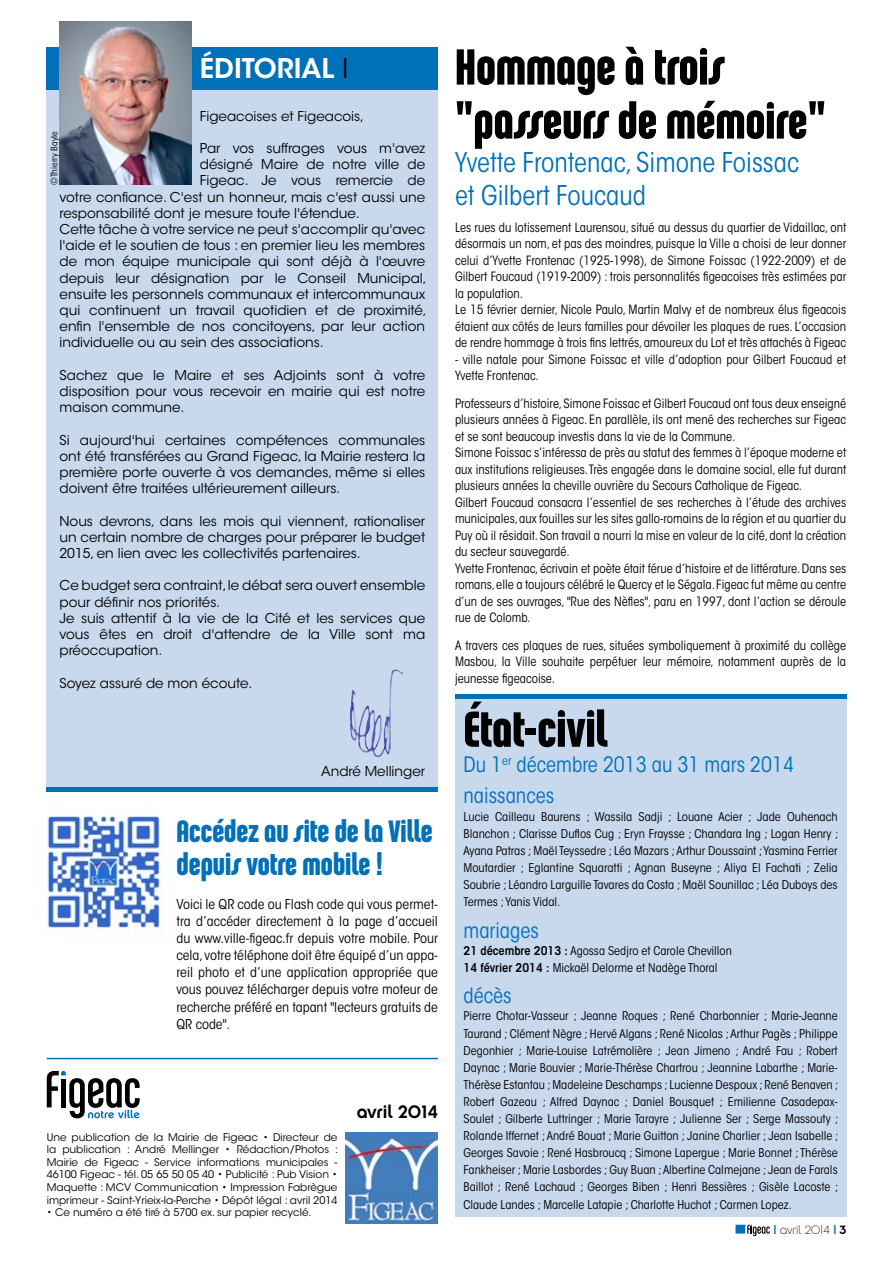
<style>
.page{position:relative;width:893px;height:1263px;background:#fff}
.page>*{position:absolute;margin:0;border:0;box-sizing:border-box;transform-origin:0 0}
.t1{font:54px/54px "Chalet Comprime Hong Kong Seventy";color:#000}
.t2{font:33px/33px "Chalet Comprime Hong Kong Seventy";color:#0070b8}
.t3{font:condensed 27px/33px "ITC Avant Garde Std";color:#0070b8}
.t4{font:600 27px "ITC Avant Garde Std";color:#fff}
.t5{font:condensed 21px/31.5px "ITC Avant Garde Std";color:#0070b8}
.t6{font:18px "Chalet New York Nineteen Seventy";color:#000}
.t7{font:13.5px/16.2px "ITC Avant Garde Std";color:#000;text-align:justify}
.t8{font:condensed 13.5px/17.1px "ITC Avant Garde Std";color:#000;text-align:justify;scale:1.05 1}
.t9{font:condensed 12.75px/16.5px "ITC Avant Garde Std";color:#000}
.t10{font:condensed 12px/17.1px "ITC Avant Garde Std";color:#000;scale:1.04 1}
.t11{font:condensed 12px/17.1px "ITC Avant Garde Std";color:#000;text-align:justify;scale:1.05 1}
.t12{font:12px "Chalet Paris Nineteen Seventy";color:#000}
.t13{font:10.5px/12.6px "ITC Avant Garde Std";color:#000;text-align:justify}
.t14{font:condensed 9px "ITC Avant Garde Std";color:#000;scale:1.05 1}
.s1{font-weight:400;font-stretch:condensed;color:#000}
.s2{font-weight:600}
.s3{font-family:"ITC Avant Garde Std";font-weight:500;color:#0070b8}
.s4{font-family:"Chalet New York Nineteen Seventy"}
</style>
<div class="page">
<svg style="left:735px;top:1225px;width:35px;height:11px"></svg>
<div style="left:47px;top:83px;width:391px;height:709px;background:#c8d8ed"></div>
<div style="left:47px;top:47px;width:391px;height:42px;background:#0070b8"></div>
<hr style="left:47px;top:1058px;width:391px;height:1px;background:#0070b8">
<svg style="left:47px;top:1071px;width:93px;height:47px"></svg>
<img style="left:346px;top:1132px;width:92px;height:92px">
<div style="left:455px;top:696px;width:391px;height:520px;background:#c8d8ed"></div>
<hr style="left:455px;top:694px;width:391px;height:4px;background:#0070b8">
<hr style="left:47px;top:788px;width:391px;height:4px;background:#0070b8">
<img style="left:47px;top:815px;width:115px;height:116px">
<img style="left:60px;top:21px;width:131px;height:164px">
<img style="left:350px;top:669px;width:53px;height:88px">
<h3 class="t4" style="left:200px;top:51px;width:150px">ÉDITORIAL <span class="s1">I</span></h3>
<p class="t7" style="left:200px;top:108px;width:166px">Figeacoises et Figeacois,</p>
<p class="t7" style="left:200px;top:140px;width:227px">Par vos suffrages vous m'avez</p>
<p class="t7" style="left:200px;top:156px;width:227px">désigné Maire de notre ville de</p>
<p class="t7" style="left:200px;top:173px;width:227px">Figeac. Je vous remercie de</p>
<p class="t7" style="left:60px;top:189px;width:367px">votre confiance. C'est un honneur, mais c'est aussi une</p>
<p class="t7" style="left:60px;top:205px;width:302px">responsabilité dont je mesure toute l'étendue.</p>
<p class="t7" style="left:60px;top:221px;width:367px">Cette tâche à votre service ne peut s'accomplir qu'avec</p>
<p class="t7" style="left:60px;top:237px;width:367px">l'aide et le soutien de tous : en premier lieu les membres</p>
<p class="t7" style="left:60px;top:254px;width:367px">de mon équipe municipale qui sont déjà à l'œuvre</p>
<p class="t7" style="left:60px;top:270px;width:369px">depuis leur désignation par le Conseil Municipal,</p>
<p class="t7" style="left:60px;top:286px;width:367px">ensuite les personnels communaux et intercommunaux</p>
<p class="t7" style="left:60px;top:302px;width:369px">qui continuent un travail quotidien et de proximité,</p>
<p class="t7" style="left:60px;top:318px;width:367px">enfin l'ensemble de nos concitoyens, par leur action</p>
<p class="t7" style="left:60px;top:335px;width:266px">individuelle ou au sein des associations.</p>
<p class="t7" style="left:60px;top:367px;width:367px">Sachez que le Maire et ses Adjoints sont à votre disposition pour vous recevoir en mairie qui est notre maison commune.</p>
<p class="t7" style="left:60px;top:432px;width:367px">Si aujourd'hui certaines compétences communales ont été transférées au Grand Figeac, la Mairie restera la première porte ouverte à vos demandes, même si elles doivent être traitées ultérieurement ailleurs.</p>
<p class="t7" style="left:60px;top:513px;width:367px">Nous devrons, dans les mois qui viennent, rationaliser un certain nombre de charges pour préparer le budget 2015, en lien avec les collectivités partenaires.</p>
<p class="t7" style="left:60px;top:578px;width:367px;text-align:left">Ce budget sera contraint, le débat sera ouvert ensemble pour définir nos priorités.<br>Je suis attentif à la vie de la Cité et les services que vous êtes en droit d'attendre de la Ville sont ma préoccupation.</p>
<p class="t7" style="left:60px;top:675px;width:194px">Soyez assuré de mon écoute.</p>
<p class="t14" style="left:49px;top:185px;width:53px;rotate:-90deg">©Thierry Bayle</p>
<p class="t7" style="left:321px;top:763px;width:106px">André Mellinger</p>
<h2 class="t2" style="left:176px;top:813px;width:258px">Accédez au site de la Ville depuis votre mobile !</h2>
<p class="t8" style="left:176px;top:895px;width:251px">Voici le QR code ou Flash code qui vous permet&shy;tra d’accéder directement à la page d’accueil du www.ville-figeac.fr depuis votre mobile. Pour cela, votre téléphone doit être équipé d’un appa&shy;reil photo et d’une application appropriée que vous pouvez télécharger depuis votre moteur de recherche préféré en tapant "lecteurs gratuits de QR code".</p>
<p class="t13" style="left:47px;top:1130px;width:293px">Une publication de la Mairie de Figeac • Directeur de la publication : André Mellinger • Rédaction/Photos :<br>Mairie de Figeac - Service informations municipales - 46100 Figeac - tél. 05 65 50 05 40 • Publicité : Pub Vision • Maquette : MCV Communication • Impression Fabrègue imprimeur - Saint-Yrieix-la-Perche • Dépôt légal : avril 2014</p>
<p class="t13" style="left:47px;top:1206px;width:266px">• Ce numéro a été tiré à 5700 ex. sur papier recyclé.</p>
<h3 class="t6" style="left:357px;top:1101px;width:83px">avril 2014</h3>
<h1 class="t1" style="left:455px;top:38px;width:372px">Hommage à trois "passeurs de mémoire"</h1>
<h3 class="t3" style="left:455px;top:145px;width:346px">Yvette Frontenac, Simone Foissac et Gilbert Foucaud</h3>
<p class="t9" style="left:455px;top:219px;width:393px">Les rues du lotissement Laurensou, situé au dessus du quartier de Vidaillac, ont désormais un nom, et pas des moindres, puisque la Ville a choisi de leur donner celui d’Yvette Frontenac (1925-1998), de Simone Foissac (1922-2009) et de Gilbert Foucaud (1919-2009) : trois personnalités figeacoises très estimées par la population.<br>Le 15 février dernier, Nicole Paulo, Martin Malvy et de nombreux élus figeacois étaient aux côtés de leurs familles pour dévoiler les plaques de rues. L’occasion de rendre hommage à trois fins lettrés, amoureux du Lot et très attachés à Figeac</p>
<p class="t9" style="left:455px;top:351px;width:393px">- ville natale pour Simone Foissac et ville d’adoption pour Gilbert Foucaud et<br>Yvette Frontenac.</p>
<p class="t9" style="left:455px;top:395px;width:393px">Professeurs d’histoire, Simone Foissac et Gilbert Foucaud ont tous deux enseigné plusieurs années à Figeac. En parallèle, ils ont mené des recherches sur Figeac et se sont beaucoup investis dans la vie de la Commune.<br>Simone Foissac s’intéressa de près au statut des femmes à l’époque moderne et aux institutions religieuses. Très engagée dans le domaine social, elle fut durant plusieurs années la cheville ouvrière du Secours Catholique de Figeac.<br>Gilbert Foucaud consacra l’essentiel de ses recherches à l’étude des archives municipales, aux fouilles sur les sites gallo-romains de la région et au quartier du Puy où il résidait. Son travail a nourri la mise en valeur de la cité, dont la création du secteur sauvegardé.<br>Yvette Frontenac, écrivain et poète était férue d’histoire et de littérature. Dans ses romans, elle a toujours célébré le Quercy et le Ségala. Figeac fut même au centre d’un de ses ouvrages, "Rue des Nèfles", paru en 1997, dont l’action se déroule rue de Colomb.</p>
<p class="t9" style="left:455px;top:637px;width:393px;text-align:justify">A travers ces plaques de rues, situées symboliquement à proximité du collège Masbou, la Ville souhaite perpétuer leur mémoire, notamment auprès de la jeunesse figeacoise.</p>
<h1 class="t1" style="left:463px;top:700px;width:145px">État-civil</h1>
<h3 class="t5" style="left:463px;top:749px;width:332px">Du 1<sup>er</sup> décembre 2013 au 31 mars 2014 naissances</h3>
<p class="t11" style="left:463px;top:808px;width:359px">Lucie Cailleau Baurens ; Wassila Sadji ; Louane Acier ; Jade Ouhenach Blanchon ; Clarisse Duflos Cug ; Eryn Fraysse ; Chandara Ing ; Logan Henry ; Ayana Patras ; Maël Teyssedre ; Léa Mazars ; Arthur Doussaint ; Yasmina Ferrier Moutardier ; Eglantine Squaratti ; Agnan Buseyne ; Aliya El Fachati ; Zelia Soubrie ; Léandro Larguille Tavares da Costa ; Maël Sounillac ; Léa Duboys des Termes ; Yanis Vidal.</p>
<h3 class="t5" style="left:463px;top:914px;width:77px">mariages</h3>
<p class="t10" style="left:463px;top:942px;width:260px"><span class="s2">21 décembre 2013 :</span> Agossa Sedjro et Carole Chevillon<br><span class="s2">14 février 2014 :</span> Mickaël Delorme et Nadège Thoral</p>
<h3 class="t5" style="left:463px;top:980px;width:50px">décès</h3>
<p class="t10" style="left:463px;top:1007px;width:362px;text-align:justify">Pierre Chotar-Vasseur ; Jeanne Roques ; René Charbonnier ; Marie-Jeanne Taurand ; Clément Nègre ; Hervé Algans ; René Nicolas ; Arthur Pagès ; Philippe Degonhier ; Marie-Louise Latrémolière ; Jean Jimeno ; André Fau ; Robert Daynac ; Marie Bouvier ; Marie-Thérèse Chartrou ; Jeannine Labarthe ; Marie-Thérèse Estantau ; Madeleine Deschamps ; Lucienne Despoux ; René Benaven ; Robert Gazeau ; Alfred Daynac ; Daniel Bousquet ; Emilienne Casadepax-Soulet ; Gilberte Luttringer ; Marie Tarayre ; Julienne Ser ; Serge Massouty ; Rolande Iffernet ; André Bouat ; Marie Guitton ; Janine Charlier ; Jean Isabelle ; Georges Savoie ; René Hasbroucq ; Simone Lapergue ; Marie Bonnet ; Thérèse Fankheiser ; Marie Lasbordes ; Guy Buan ; Albertine Calmejane ; Jean de Farals Baillot ; René Lachaud ; Georges Biben ; Henri Bessières ; Gisèle Lacoste ; Claude Landes ; Marcelle Latapie ; Charlotte Huchot ; Carmen Lopez.</p>
<p class="t12" style="left:774px;top:1222px;width:74px"><span class="s3">I</span> avril 2014 <span class="s3">I</span> <span class="s4">3</span></p>
</div>
